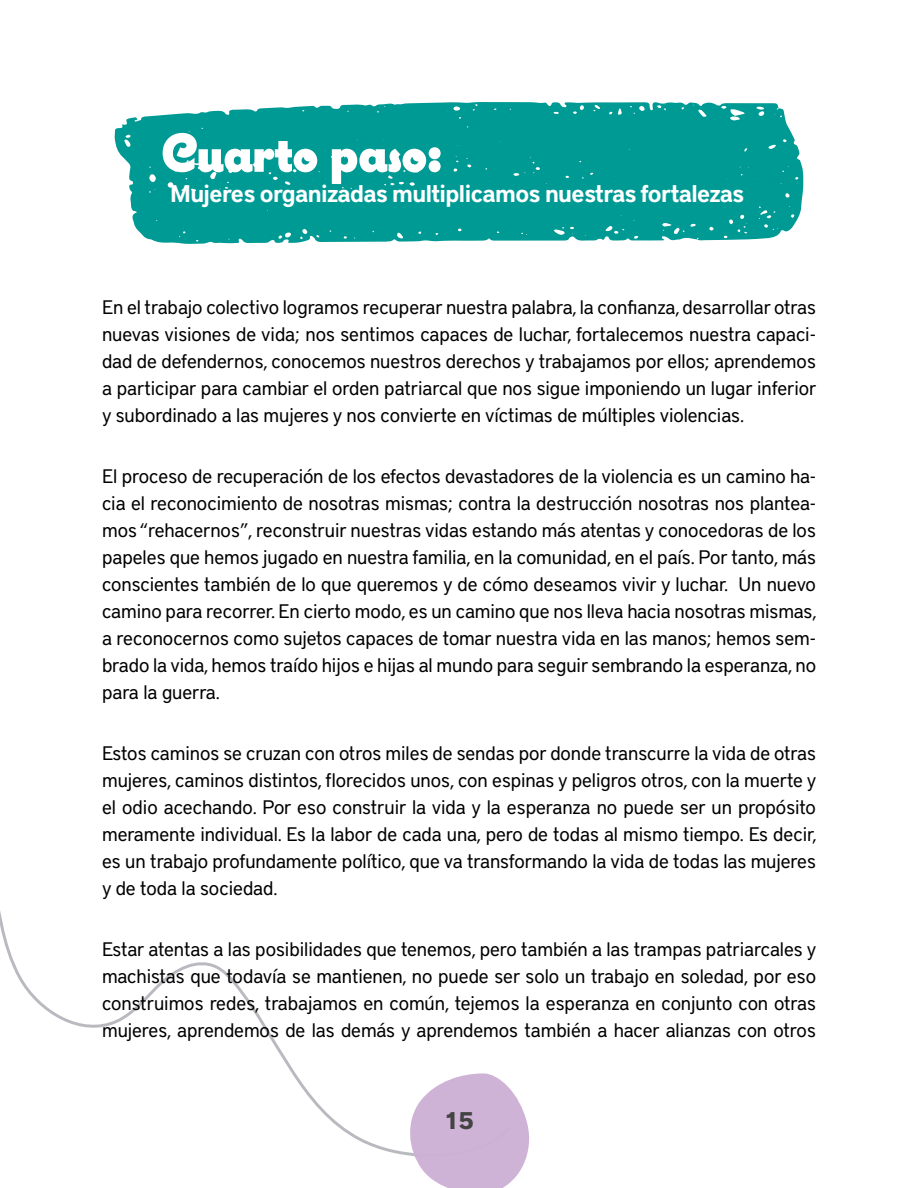
<style>
.page{position:relative;width:918px;height:1188px;background:#fff}
.page>*{position:absolute;margin:0;border:0;box-sizing:border-box;transform-origin:0 0}
.t1{font:900 54px "Coquette";color:#fff}
.t2{font:600 24px "District Pro";letter-spacing:-.025em;color:#fff}
.t3{font:700 24px "District Pro";color:#434343}
.t4{font:19.5px/27px "District Pro";letter-spacing:-.005em;color:#000;text-align:justify}
</style>
<div class="page">
<svg style="left:114px;top:102px;width:689px;height:142px;fill:#009a95"></svg>
<svg style="left:0;top:911px;width:405px;height:244px"></svg>
<svg style="left:405px;top:1073px;width:124px;height:115px"></svg>
<h1 class="t1" style="left:162px;top:119px;width:282px">Cuarto paso:</h1>
<p class="t2" style="left:170px;top:176px;width:576px">Mujeres organizadas multiplicamos nuestras fortalezas</p>
<p class="t4" style="left:102px;top:292px;width:716px">En el trabajo colectivo logramos recuperar nuestra palabra, la confianza, desarrollar otras nuevas visiones de vida; nos sentimos capaces de luchar, fortalecemos nuestra capaci&shy;dad de defendernos, conocemos nuestros derechos y trabajamos por ellos; aprendemos a participar para cambiar el orden patriarcal que nos sigue imponiendo un lugar inferior y subordinado a las mujeres y nos convierte en víctimas de múltiples violencias.</p>
<p class="t4" style="left:102px;top:461px;width:716px">El proceso de recuperación de los efectos devastadores de la violencia es un camino ha&shy;cia el reconocimiento de nosotras mismas; contra la destrucción nosotras nos plantea&shy;mos “rehacernos”, reconstruir nuestras vidas estando más atentas y conocedoras de los papeles que hemos jugado en nuestra familia, en la comunidad, en el país. Por tanto, más conscientes también de lo que queremos y de cómo deseamos vivir y luchar. Un nuevo camino para recorrer. En cierto modo, es un camino que nos lleva hacia nosotras mismas, a reconocernos como sujetos capaces de tomar nuestra vida en las manos; hemos sem&shy;brado la vida, hemos traído hijos e hijas al mundo para seguir sembrando la esperanza, no para la guerra.</p>
<p class="t4" style="left:102px;top:738px;width:716px">Estos caminos se cruzan con otros miles de sendas por donde transcurre la vida de otras mujeres, caminos distintos, florecidos unos, con espinas y peligros otros, con la muerte y el odio acechando. Por eso construir la vida y la esperanza no puede ser un propósito meramente individual. Es la labor de cada una, pero de todas al mismo tiempo. Es decir, es un trabajo profundamente político, que va transformando la vida de todas las mujeres y de toda la sociedad.</p>
<p class="t4" style="left:102px;top:934px;width:716px">Estar atentas a las posibilidades que tenemos, pero también a las trampas patriarcales y machistas que todavía se mantienen, no puede ser solo un trabajo en soledad, por eso construimos redes, trabajamos en común, tejemos la esperanza en conjunto con otras mujeres, aprendemos de las demás y aprendemos también a hacer alianzas con otros</p>
<p class="t3" style="left:444px;top:1103px;width:32px">15</p>
</div>
